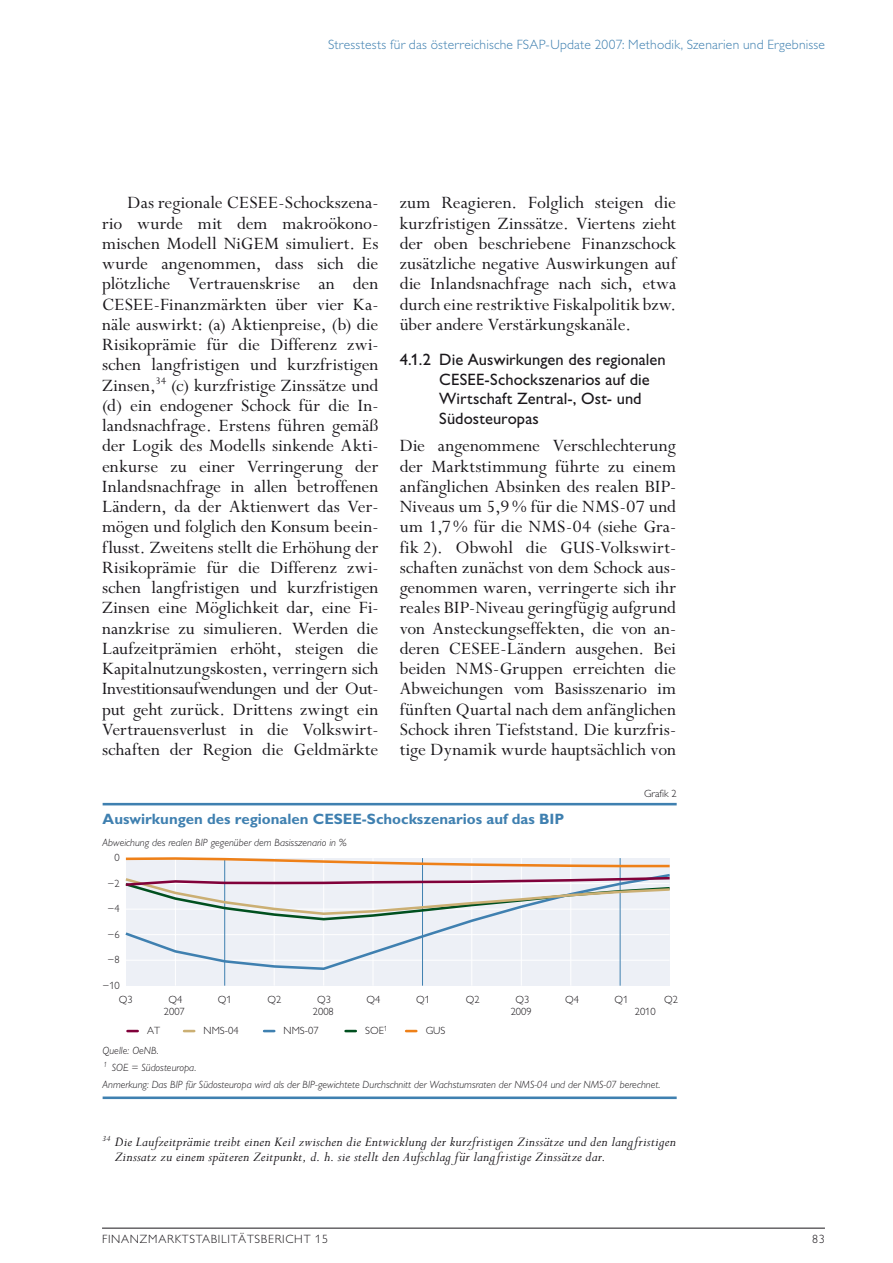
<style>
.page{position:relative;width:893px;height:1263px;background:#fff}
.page>*{position:absolute;margin:0;border:0;box-sizing:border-box;transform-origin:0 0}
.t1{font:19.5px/20.2px "Perpetua";letter-spacing:.005em;color:#1a171b;text-align:justify}
.t2{font:16.5px/19.5px "Gill Alternate One";letter-spacing:.005em;color:#1a171b}
.t3{font:italic 15px/15px "Perpetua";letter-spacing:.015em;color:#1a171b}
.t4{font:700 15px "Gill Alternate One";color:#3f80b0}
.t5{font:300 13.5px "Gill Alternate One";letter-spacing:.015em;color:#3f80b0}
.t6{font:300 12px "Gill Alternate One";letter-spacing:.06em;color:#1a171b}
.t7{font:italic 300 10.5px "Gill Alternate One";color:#1a171b}
.t8{font:300 10.5px "Gill Alternate One";color:#1a171b}
</style>
<div class="page">
<hr style="left:102px;top:1228px;width:723px;height:1px;background:#1a171b">
<hr style="left:103px;top:1096px;width:574px;height:3px;background:#3f80b0">
<svg style="left:127px;top:1030px;width:11px;height:2px"></svg>
<svg style="left:184px;top:1030px;width:10px;height:2px"></svg>
<hr style="left:103px;top:803px;width:574px;height:2px;background:#3f80b0">
<svg style="left:264px;top:1030px;width:10px;height:2px"></svg>
<svg style="left:346px;top:1030px;width:10px;height:2px"></svg>
<svg style="left:406px;top:1030px;width:10px;height:2px"></svg>
<div style="left:126px;top:858px;width:544px;height:128px;background:#edf0f6"></div>
<hr style="left:175px;top:858px;width:1px;height:128px;background:#fff">
<hr style="left:224px;top:858px;width:1px;height:128px;background:#3f80b0">
<hr style="left:274px;top:858px;width:1px;height:128px;background:#fff">
<hr style="left:323px;top:858px;width:1px;height:128px;background:#fff">
<hr style="left:373px;top:858px;width:1px;height:128px;background:#fff">
<hr style="left:422px;top:858px;width:1px;height:128px;background:#3f80b0">
<hr style="left:471px;top:858px;width:1px;height:128px;background:#fff">
<hr style="left:521px;top:858px;width:1px;height:128px;background:#fff">
<hr style="left:570px;top:858px;width:1px;height:128px;background:#fff">
<hr style="left:620px;top:858px;width:1px;height:128px;background:#3f80b0">
<svg style="left:125px;top:857px;width:545px;height:12px"></svg>
<svg style="left:125px;top:872px;width:545px;height:99px"></svg>
<svg style="left:125px;top:875px;width:545px;height:47px"></svg>
<p class="t5" style="left:328px;top:37px;width:498px">Stresstests für das österreichische FSAP-Update 2007: M ethodik, Szenarien und Ergebnisse</p>
<p class="t1" style="left:102px;top:193px;width:278px;text-indent:26px">Das regionale CESEE-Schockszena&shy;rio wurde mit dem makroökono&shy;mischen Modell NiGEM simuliert. Es wurde angenommen, dass sich die plötzliche Vertrauenskrise an den CESEE-Finanzmärkten über vier Ka&shy;näle auswirkt: (a) Aktienpreise, (b) die Risikoprämie für die Differenz zwi&shy;schen langfristigen und kurzfristigen Zinsen,<sup>34</sup> (c) kurzfristige Zinssätze und (d) ein endogener Schock für die In&shy;landsnachfrage. Erstens führen gemäß der Logik des Modells sinkende Akti&shy;enkurse zu einer Verringerung der Inlandsnachfrage in allen betroffenen Ländern, da der Aktienwert das Ver&shy;mögen und folglich den Konsum beein&shy;flusst. Zweitens stellt die Erhöhung der Risikoprämie für die Differenz zwi&shy;schen langfristigen und kurzfristigen Zinsen eine Möglichkeit dar, eine Fi&shy;nanzkrise zu simulieren. Werden die Laufzeitprämien erhöht, steigen die Kapitalnutzungskosten, verringern sich Investitionsaufwendungen und der Out&shy;put geht zurück. Drittens zwingt ein Vertrauensverlust in die Volkswirt&shy;schaften der Region die Geldmärkte</p>
<p class="t1" style="left:400px;top:193px;width:278px">zum Reagieren. Folglich steigen die kurzfristigen Zinssätze. Viertens zieht der oben beschriebene Finanzschock zusätzliche negative Auswirkungen auf die Inlandsnachfrage nach sich, etwa durch eine restriktive Fiskalpolitik bzw. über andere Verstärkungskanäle.</p>
<p class="t2" style="left:439px;top:350px;width:228px;text-indent:-40px">4.1.2 Die Auswirkungen des regionalen<br>CESEE-Schockszenarios auf die<br>Wirtschaft Zentral-, Ost- und<br>Südosteuropas</p>
<p class="t1" style="left:400px;top:436px;width:278px">Die angenommene Verschlechterung der Marktstimmung führte zu einem anfänglichen Absinken des realen BIP-Niveaus um 5,9% für die NMS-07 und um 1,7% für die NMS-04 (siehe Gra&shy;fik 2). Obwohl die GUS-Volkswirt&shy;schaften zunächst von dem Schock aus&shy;genommen waren, verringerte sich ihr reales BIP-Niveau geringfügig aufgrund von Ansteckungseffekten, die von an&shy;deren CESEE-Ländern ausgehen. Bei beiden NMS-Gruppen erreichten die Abweichungen vom Basisszenario im fünften Quartal nach dem anfänglichen Schock ihren Tiefststand. Die kurzfris&shy;tige Dynamik wurde hauptsächlich von</p>
<p class="t4" style="left:103px;top:810px;width:463px">Auswirkungen des regionalen CESEE-Schockszenarios auf das BIP</p>
<p class="t7" style="left:103px;top:836px;width:245px">Abweichung des realen BIP gegenüber dem Basisszenario in %</p>
<p class="t8" style="left:114px;top:851px;width:7px">0</p>
<p class="t8" style="left:107px;top:877px;width:14px">–2</p>
<p class="t8" style="left:107px;top:902px;width:14px">–4</p>
<p class="t8" style="left:107px;top:928px;width:14px">–6</p>
<p class="t8" style="left:107px;top:954px;width:14px">–8</p>
<p class="t8" style="left:103px;top:979px;width:19px">–10</p>
<p class="t8" style="left:644px;top:787px;width:34px">Grafik 2</p>
<p class="t8" style="left:119px;top:993px;width:15px">Q3</p>
<p class="t8" style="left:168px;top:993px;width:15px">Q4</p>
<p class="t8" style="left:218px;top:993px;width:15px">Q1</p>
<p class="t8" style="left:267px;top:993px;width:15px">Q2</p>
<p class="t8" style="left:317px;top:993px;width:15px">Q3</p>
<p class="t8" style="left:367px;top:993px;width:15px">Q4</p>
<p class="t8" style="left:416px;top:993px;width:15px">Q1</p>
<p class="t8" style="left:466px;top:993px;width:15px">Q2</p>
<p class="t8" style="left:515px;top:993px;width:15px">Q3</p>
<p class="t8" style="left:565px;top:993px;width:15px">Q4</p>
<p class="t8" style="left:614px;top:993px;width:15px">Q1</p>
<p class="t8" style="left:664px;top:993px;width:15px">Q2</p>
<p class="t8" style="left:164px;top:1006px;width:22px">2007</p>
<p class="t8" style="left:313px;top:1006px;width:22px">2008</p>
<p class="t8" style="left:511px;top:1006px;width:22px">2009</p>
<p class="t8" style="left:635px;top:1006px;width:22px">2010</p>
<p class="t8" style="left:147px;top:1024px;width:15px">AT</p>
<p class="t8" style="left:204px;top:1024px;width:37px">NMS-04</p>
<p class="t7" style="left:103px;top:1044px;width:58px">Quelle: OeNB.</p>
<p class="t7" style="left:103px;top:1061px;width:94px"><sup>1</sup> SOE = Südosteuropa.</p>
<p class="t8" style="left:284px;top:1024px;width:37px">NMS-07</p>
<p class="t8" style="left:365px;top:1024px;width:24px">SOE<sup>1</sup></p>
<p class="t8" style="left:426px;top:1024px;width:21px">GUS</p>
<p class="t7" style="left:103px;top:1078px;width:559px">Anmerkung: Das BIP für Südosteuropa wird als der BIP-gewichtete Durchschnitt der Wachstumsraten der NMS-04 und der NMS-07 berechnet.</p>
<p class="t3" style="left:115px;top:1135px;width:563px;text-indent:-13px"><sup>34</sup> Die Laufzeitprämie treibt einen Keil zwischen die Entwicklung der kurzfristigen Zinssätze und den langfristigen<br>Zinssatz zu einem späteren Zeitpunkt, d. h. sie stellt den Aufschlag für langfristige Zinssätze dar.</p>
<p class="t6" style="left:102px;top:1232px;width:227px">FINANzmarktstabilitätsbericht 15</p>
<p class="t6" style="left:812px;top:1232px;width:14px">83</p>
</div>
